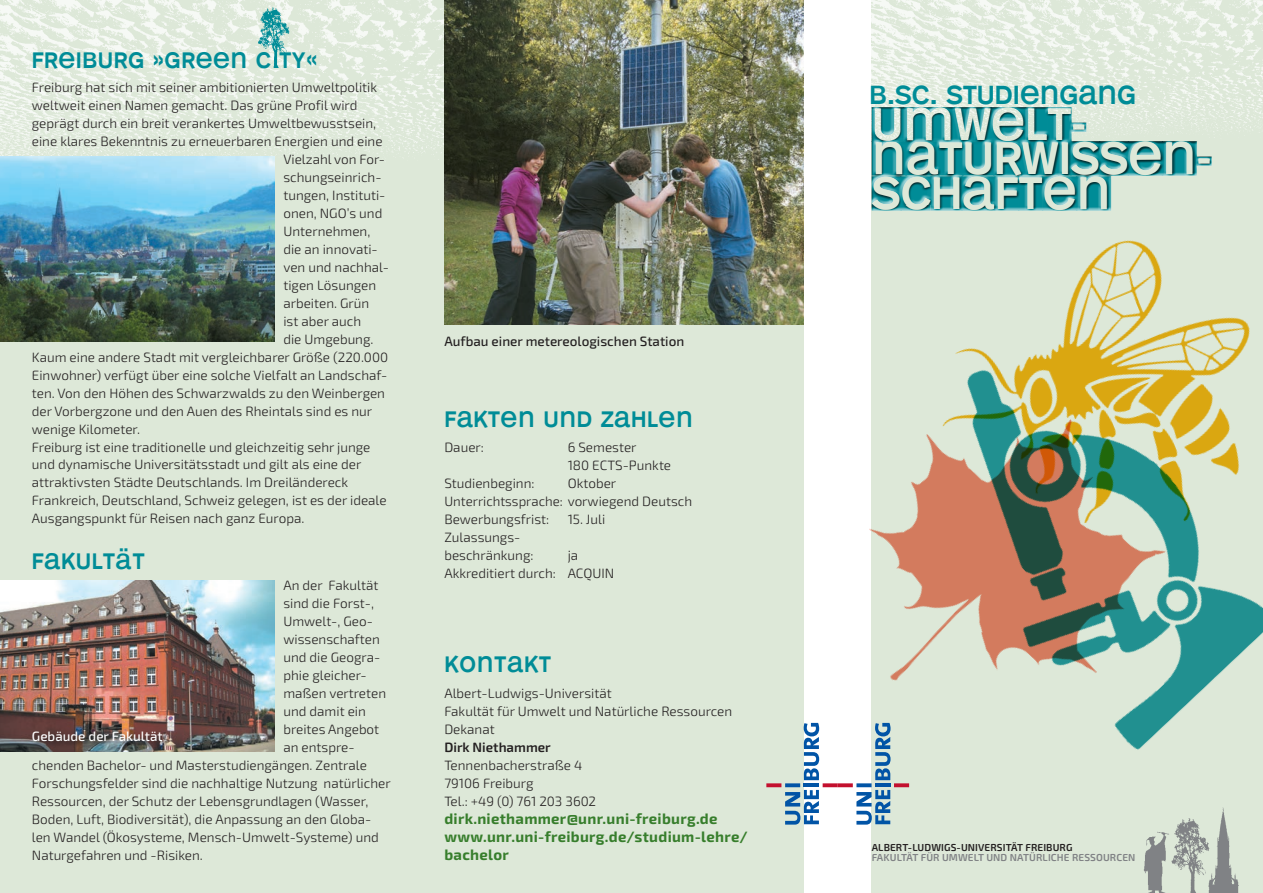
<style>
.page{position:relative;width:1263px;height:893px;background:#fff}
.page>*{position:absolute;margin:0;border:0;box-sizing:border-box;transform-origin:0 0}
.t1{font:45px/34.5px "KL1 Mono Sans Invers";color:#008c97}
.t2{font:31.5px "Mono Alphabet";color:#008c97}
.t3{font:27px "Mono Alphabet";letter-spacing:.02em;color:#008c97}
.t4{font:700 15px/18px "Exo 2";letter-spacing:.02em;color:#377e2c}
.t5{font:300 13.5px/18px "Exo 2";color:#231f20}
.t6{font:500 13.5px "Exo 2";color:#231f20}
.t7{font:500 13.5px "Exo 2";color:#fff}
.t8{font:600 13.5px "Exo 2";color:#231f20}
.t9{font:600 10.2px "Exo 2";letter-spacing:.01em;color:#808285}
.t10{font:600 10.2px "Exo 2";letter-spacing:.01em;color:#231f20}
</style>
<div class="page">
<div style="left:0;top:0;width:804px;height:893px;background:#dde8d8"></div>
<img style="left:0;top:0;width:444px;height:158px">
<div style="left:872px;top:0;width:391px;height:893px;background:#dde8d8"></div>
<img style="left:872px;top:0;width:391px;height:132px">
<img style="left:1171px;top:818px;width:36px;height:75px">
<img style="left:1143px;top:831px;width:26px;height:62px">
<img style="left:1207px;top:807px;width:32px;height:86px">
<div style="left:868px;top:103px;width:346px;height:109px;background:#231f20;opacity:.75"></div>
<svg style="left:766px;top:770px;width:143px;height:55px"></svg>
<img style="left:256px;top:5px;width:33px;height:63px">
<img style="left:0;top:157px;width:275px;height:184px">
<img style="left:0;top:581px;width:275px;height:170px">
<img style="left:444px;top:0;width:360px;height:324px">
<img style="left:901px;top:206px;width:313px;height:109px">
<img style="left:871px;top:315px;width:392px;height:380px">
<img style="left:803px;top:361px;width:394px;height:409px">
<svg style="left:31px;top:730px;width:139px;height:18px;background:#5d4d4b"></svg>
<h3 class="t3" style="left:32px;top:43px;width:287px">FREIBURG »GREEN C TY«</h3>
<p class="t5" style="left:32px;top:78px;width:347px">Freiburg hat sich mit seiner ambitionierten Umweltpolitik</p>
<p class="t5" style="left:32px;top:96px;width:327px">weltweit einen Namen gemacht. Das grüne Profil wird</p>
<p class="t5" style="left:32px;top:114px;width:346px">geprägt durch ein breit verankertes Umweltbewusstsein,</p>
<p class="t5" style="left:32px;top:132px;width:352px">eine klares Bekenntnis zu erneuerbaren Energien und eine</p>
<p class="t5" style="left:283px;top:150px;width:103px">Vielzahl von For-</p>
<p class="t5" style="left:283px;top:168px;width:100px">schungseinrich-</p>
<p class="t5" style="left:283px;top:186px;width:104px">tungen, Instituti-</p>
<p class="t5" style="left:283px;top:204px;width:100px">onen, NGO’s und</p>
<p class="t5" style="left:283px;top:222px;width:88px">Unternehmen,</p>
<p class="t5" style="left:283px;top:240px;width:96px">die an innovati-</p>
<p class="t5" style="left:283px;top:258px;width:107px">ven und nachhal-</p>
<p class="t5" style="left:283px;top:276px;width:94px">tigen Lösungen</p>
<p class="t5" style="left:283px;top:294px;width:87px">arbeiten. Grün</p>
<p class="t5" style="left:283px;top:312px;width:79px">ist aber auch</p>
<p class="t5" style="left:283px;top:330px;width:92px">die Umgebung.</p>
<p class="t5" style="left:32px;top:348px;width:358px">Kaum eine andere Stadt mit vergleichbarer Größe (220.000</p>
<p class="t5" style="left:32px;top:366px;width:357px">Einwohner) verfügt über eine solche Vielfalt an Landschaf-</p>
<p class="t5" style="left:32px;top:384px;width:355px">ten. Von den Höhen des Schwarzwalds zu den Weinbergen</p>
<p class="t5" style="left:32px;top:402px;width:342px">der Vorbergzone und den Auen des Rheintals sind es nur</p>
<p class="t5" style="left:32px;top:420px;width:110px">wenige Kilometer.</p>
<p class="t5" style="left:32px;top:438px;width:340px">Freiburg ist eine traditionelle und gleichzeitig sehr junge</p>
<p class="t5" style="left:32px;top:456px;width:331px">und dynamische Universitätsstadt und gilt als eine der</p>
<p class="t5" style="left:32px;top:474px;width:318px">attraktivsten Städte Deutschlands. Im Dreiländereck</p>
<p class="t5" style="left:32px;top:492px;width:356px">Frankreich, Deutschland, Schweiz gelegen, ist es der ideale</p>
<p class="t5" style="left:32px;top:510px;width:274px">Ausgangspunkt für Reisen nach ganz Europa.</p>
<h3 class="t3" style="left:32px;top:544px;width:114px">FAKULTÄT</h3>
<p class="t5" style="left:283px;top:576px;width:96px">An der Fakultät</p>
<p class="t5" style="left:283px;top:594px;width:92px">sind die Forst-,</p>
<p class="t5" style="left:283px;top:612px;width:91px">Umwelt-, Geo-</p>
<p class="t5" style="left:283px;top:630px;width:98px">wissenschaften</p>
<p class="t5" style="left:283px;top:648px;width:98px">und die Geogra-</p>
<p class="t5" style="left:283px;top:666px;width:85px">phie gleicher-</p>
<p class="t5" style="left:283px;top:684px;width:104px">maßen vertreten</p>
<p class="t5" style="left:283px;top:702px;width:84px">und damit ein</p>
<p class="t5" style="left:283px;top:720px;width:97px">breites Angebot</p>
<p class="t5" style="left:283px;top:738px;width:73px">an entspre-</p>
<p class="t5" style="left:32px;top:756px;width:336px">chenden Bachelor- und Masterstudiengängen. Zentrale</p>
<p class="t5" style="left:32px;top:774px;width:360px">Forschungsfelder sind die nachhaltige Nutzung natürlicher</p>
<p class="t5" style="left:32px;top:792px;width:338px">Ressourcen, der Schutz der Lebensgrundlagen (Wasser,</p>
<p class="t5" style="left:32px;top:810px;width:341px">Boden, Luft, Biodiversität), die Anpassung an den Globa-</p>
<p class="t5" style="left:32px;top:828px;width:348px">len Wandel (Ökosysteme, Mensch-Umwelt-Systeme) und</p>
<p class="t5" style="left:32px;top:846px;width:172px">Naturgefahren und -Risiken.</p>
<p class="t7" style="left:32px;top:728px;width:132px">Gebäude der Fakultät</p>
<p class="t6" style="left:444px;top:333px;width:241px">Aufbau einer metereologischen Station</p>
<h3 class="t3" style="left:444px;top:402px;width:250px">FAKTEN UND ZAHLEN</h3>
<p class="t5" style="left:444px;top:439px;width:41px">Dauer:</p>
<p class="t5" style="left:568px;top:439px;width:105px">6 Semester<br>180 ECTS-Punkte</p>
<p class="t5" style="left:444px;top:475px;width:92px">Studienbeginn:</p>
<p class="t5" style="left:444px;top:475px;width:249px;text-indent:123px">Oktober<br>Unterrichtssprache: vorwiegend Deutsch<br>Bewerbungsfrist:</p>
<p class="t5" style="left:568px;top:511px;width:39px">15. Juli</p>
<p class="t5" style="left:444px;top:529px;width:91px">Zulassungs&shy;beschränkung:</p>
<p class="t5" style="left:444px;top:547px;width:171px;text-indent:123px">ja<br>Akkreditiert durch: ACQUIN</p>
<h3 class="t3" style="left:444px;top:647px;width:108px">KONTAKT</h3>
<p class="t5" style="left:444px;top:684px;width:289px">Albert-Ludwigs-Universität<br>Fakultät für Umwelt und Natürliche Ressourcen<br>Dekanat</p>
<p class="t8" style="left:444px;top:739px;width:108px">Dirk Niethammer</p>
<p class="t5" style="left:444px;top:756px;width:153px">Tennenbacherstraße 4<br>79106 Freiburg<br>Tel.: +49 (0) 761 203 3602</p>
<p class="t4" style="left:444px;top:810px;width:305px">dirk.niethammer@unr.uni-freiburg.de www.unr.uni-freiburg.de/studium-lehre/ bachelor</p>
<h2 class="t2" style="left:870px;top:74px;width:268px">B.SC. STUDIENGANG</h2>
<h1 class="t1" style="left:872px;top:109px;width:341px">UMWELT-<br>NATURWISSEN-<br>SCHAFTEN</h1>
<p class="t10" style="left:872px;top:841px;width:202px">ALBERT-LUDWIGS-UNIVERSITÄT FREIBURG</p>
<p class="t9" style="left:872px;top:851px;width:265px">FAKULTÄT FÜR UMWELT UND NATÜRLICHE RESSOURCEN</p>
</div>
